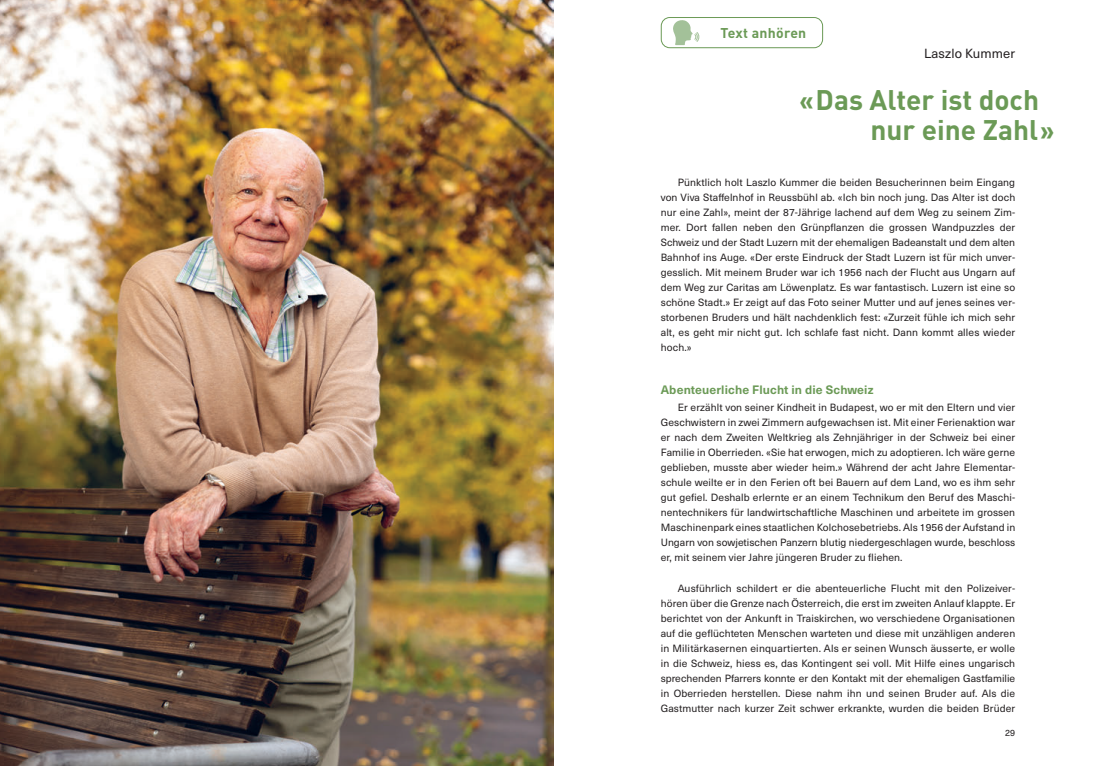
<style>
.page{position:relative;width:1106px;height:766px;background:#fff}
.page>*{position:absolute;margin:0;border:0;box-sizing:border-box;transform-origin:0 0}
.t1{font:700 28px/30px "DINOT";color:#6b9a56}
.t2{font:700 14px "DINOT";letter-spacing:.02em;color:#6b9a56}
.t3{font:13px "Neue Haas Unica Pro";letter-spacing:.01em;color:#231f20}
.t4{font:700 12px "Neue Haas Unica Pro";letter-spacing:.01em;color:#6b9a56}
.t5{font:10.3px/15px "Neue Haas Unica Pro";letter-spacing:.01em;color:#231f20;text-align:justify}
.t6{font:9px "Neue Haas Unica Pro";color:#231f20}
.s1{font-family:"Neue Haas Unica Pro"}
</style>
<div class="page">
<img style="left:0;top:0;width:553px;height:765px">
<svg style="left:673px;top:20px;width:26px;height:25px"></svg>
<div style="left:660px;top:17px;width:163px;height:31px;border:1px solid #6b9a56;border-radius:9px"></div>
<h2 class="t2" style="left:720px;top:24px;width:87px">Text anhören</h2>
<p class="t3" style="left:924px;top:46px;width:93px">Laszlo Kummer</p>
<h1 class="t1" style="left:870px;top:84px;width:186px;text-indent:-71px"><span class="s1">«</span>Das Alter ist doch nur eine Zahl<span class="s1">»</span></h1>
<p class="t5" style="left:660px;top:175px;width:356px;text-indent:17px">Pünktlich holt Laszlo Kummer die beiden Besucherinnen beim Eingang von Viva Staffelnhof in Reussbühl ab. «Ich bin noch jung. Das Alter ist doch nur eine Zahl», meint der 87-Jährige lachend auf dem Weg zu seinem Zim&shy;mer. Dort fallen neben den Grünpflanzen die grossen Wandpuzzles der Schweiz und der Stadt Luzern mit der ehemaligen Badeanstalt und dem alten Bahnhof ins Auge. «Der erste Eindruck der Stadt Luzern ist für mich unver&shy;gesslich. Mit meinem Bruder war ich 1956 nach der Flucht aus Ungarn auf dem Weg zur Caritas am Löwenplatz. Es war fantastisch. Luzern ist eine so schöne Stadt.» Er zeigt auf das Foto seiner Mutter und auf jenes seines ver&shy;storbenen Bruders und hält nachdenklich fest: «Zurzeit fühle ich mich sehr alt, es geht mir nicht gut. Ich schlafe fast nicht. Dann kommt alles wieder hoch.»</p>
<p class="t4" style="left:660px;top:382px;width:214px">Abenteuerliche Flucht in die Schweiz</p>
<p class="t5" style="left:660px;top:400px;width:356px;text-indent:17px">Er erzählt von seiner Kindheit in Budapest, wo er mit den Eltern und vier Geschwistern in zwei Zimmern aufgewachsen ist. Mit einer Ferienaktion war er nach dem Zweiten Weltkrieg als Zehnjähriger in der Schweiz bei einer Familie in Oberrieden. «Sie hat erwogen, mich zu adoptieren. Ich wäre gerne geblieben, musste aber wieder heim.» Während der acht Jahre Elementar&shy;schule weilte er in den Ferien oft bei Bauern auf dem Land, wo es ihm sehr gut gefiel. Deshalb erlernte er an einem Technikum den Beruf des Maschi&shy;nentechnikers für landwirtschaftliche Maschinen und arbeitete im grossen Maschinenpark eines staatlichen Kolchosebetriebs. Als 1956 der Aufstand in Ungarn von sowjetischen Panzern blutig niedergeschlagen wurde, beschloss er, mit seinem vier Jahre jüngeren Bruder zu fliehen.</p>
<p class="t5" style="left:660px;top:580px;width:356px;text-indent:17px">Ausführlich schildert er die abenteuerliche Flucht mit den Polizeiver&shy;hören über die Grenze nach Österreich, die erst im zweiten Anlauf klappte. Er berichtet von der Ankunft in Traiskirchen, wo verschiedene Organisationen auf die geflüchteten Menschen warteten und diese mit unzähligen anderen in Militärkasernen einquartierten. Als er seinen Wunsch äusserte, er wolle in die Schweiz, hiess es, das Kontingent sei voll. Mit Hilfe eines ungarisch sprechenden Pfarrers konnte er den Kontakt mit der ehemaligen Gastfamilie in Oberrieden herstellen. Diese nahm ihn und seinen Bruder auf. Als die Gastmutter nach kurzer Zeit schwer erkrankte, wurden die beiden Brüder</p>
<p class="t6" style="left:1005px;top:726px;width:12px">29</p>
</div>
